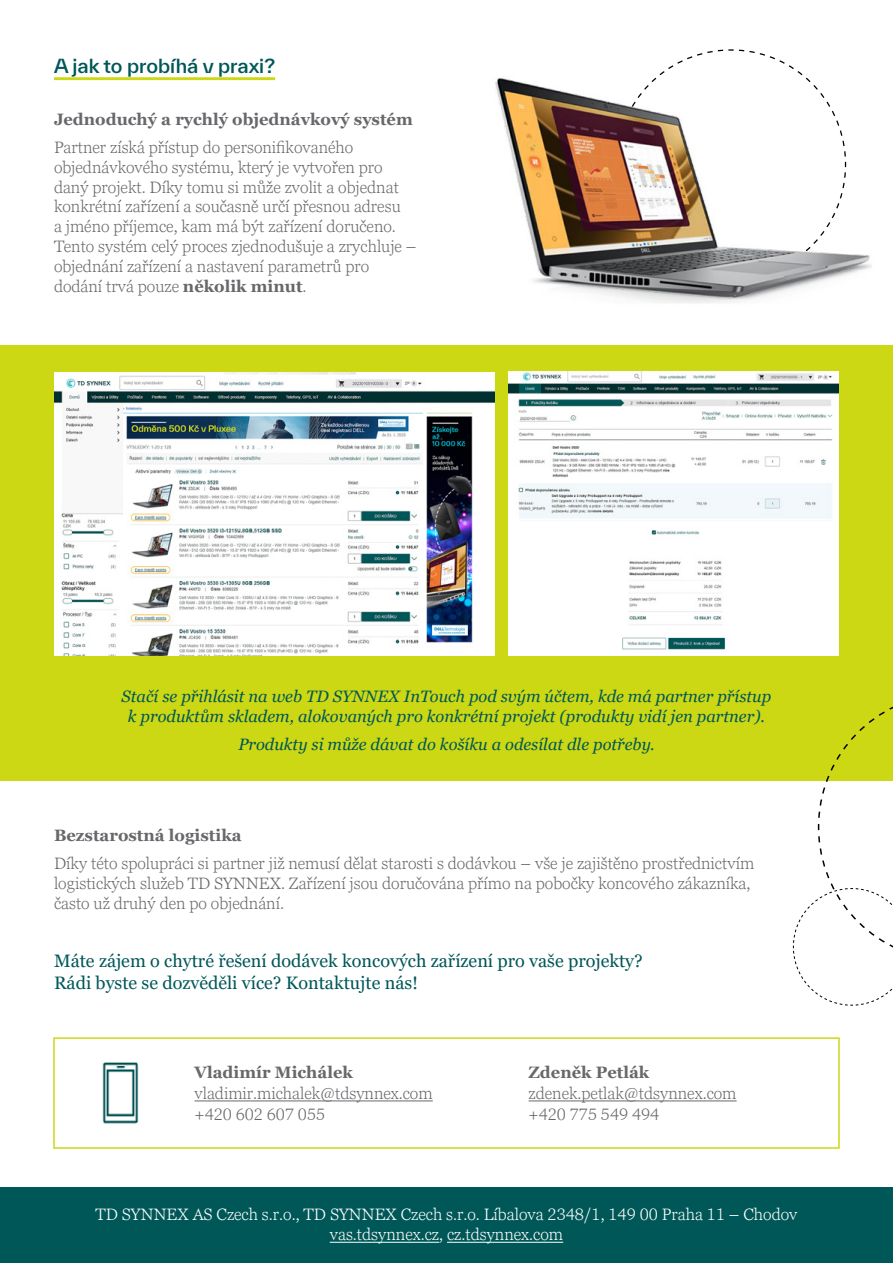
<style>
.page{position:relative;width:893px;height:1263px;background:#fff}
.page>*{position:absolute;margin:0;border:0;box-sizing:border-box;transform-origin:0 0}
.t1{font:500 18.75px "TWK Everett";color:#005758}
.t2{font:18px/22.5px "Georgia Pro";color:#005758}
.t3{font:300 16.5px/19.8px "Georgia Pro";color:#69676b}
.t4{font:italic 16.5px/19.8px "Georgia Pro";color:#005758;text-align:center}
.t5{font:300 16.5px/19.8px "Georgia Pro";color:#fff;text-align:center}
.t6{font:700 16.5px "Georgia Pro";color:#69676b}
.s1{font-weight:700}
</style>
<div class="page">
<div style="left:53px;top:1037px;width:787px;height:112px;border:2px solid #ccd814"></div>
<div style="left:0;top:1187px;width:893px;height:76px;background:#005758"></div>
<hr style="left:330px;top:1242px;width:109px;height:1px;background:#fff">
<hr style="left:447px;top:1242px;width:116px;height:1px;background:#fff">
<hr style="left:195px;top:1100px;width:238px;height:1px;background:#69676b">
<hr style="left:529px;top:1100px;width:208px;height:1px;background:#69676b">
<hr style="left:54px;top:77px;width:221px;height:3px;background:#ccd814">
<div style="left:0;top:345px;width:893px;height:436px;background:#ccd814"></div>
<img style="left:54px;top:372px;width:441px;height:284px">
<img style="left:508px;top:371px;width:330px;height:285px">
<img style="left:102px;top:1062px;width:37px;height:62px">
<svg style="left:793px;top:706px;width:100px;height:300px"></svg>
<img style="left:495px;top:49px;width:377px;height:254px">
<p class="t1" style="left:54px;top:53px;width:223px">A jak to probíhá v praxi?</p>
<p class="t6" style="left:54px;top:110px;width:360px">Jednoduchý a rychlý objednávkový systém</p>
<p class="t3" style="left:54px;top:138px;width:364px">Partner získá přístup do personifikovaného objednávkového systému, který je vytvořen pro daný projekt. Díky tomu si může zvolit a objednat konkrétní zařízení a současně určí přesnou adresu<br>a jméno příjemce, kam má být zařízení doručeno.<br>Tento systém celý proces zjednodušuje a zrychluje – objednání zařízení a nastavení parametrů pro dodání trvá pouze <span class="s1">několik minut</span>.</p>
<p class="t4" style="left:122px;top:687px;width:651px">Stačí se přihlásit na web TD SYNNEX InTouch pod svým účtem, kde má partner přístup k produktům skladem, alokovaných pro konkrétní projekt (produkty vidí jen partner).</p>
<p class="t4" style="left:238px;top:735px;width:418px">Produkty si může dávat do košíku a odesílat dle potřeby.</p>
<p class="t6" style="left:54px;top:826px;width:189px">Bezstarostná logistika</p>
<p class="t3" style="left:54px;top:854px;width:702px">Díky této spolupráci si partner již nemusí dělat starosti s dodávkou – vše je zajištěno prostřednictvím logistických služeb TD SYNNEX. Zařízení jsou doručována přímo na pobočky koncového zákazníka, často už druhý den po objednání.</p>
<p class="t2" style="left:54px;top:950px;width:590px">Máte zájem o chytré řešení dodávek koncových zařízení pro vaše projekty?<br>Rádi byste se dozvěděli více? Kontaktujte nás!</p>
<p class="t6" style="left:195px;top:1062px;width:160px">Vladimír Michálek</p>
<p class="t3" style="left:195px;top:1083px;width:240px;line-height:21px">vladimir.michalek@tdsynnex.com +420 602 607 055</p>
<p class="t6" style="left:529px;top:1062px;width:122px">Zdeněk Petlák</p>
<p class="t3" style="left:529px;top:1083px;width:209px;line-height:21px">zdenek.petlak@tdsynnex.com +420 775 549 494</p>
<p class="t5" style="left:95px;top:1205px;width:704px">TD SYNNEX AS Czech s.r.o., TD SYNNEX Czech s.r.o. Líbalova 2348/1, 149 00 Praha 11 – Chodov vas.tdsynnex.cz, cz.tdsynnex.com</p>
</div>
